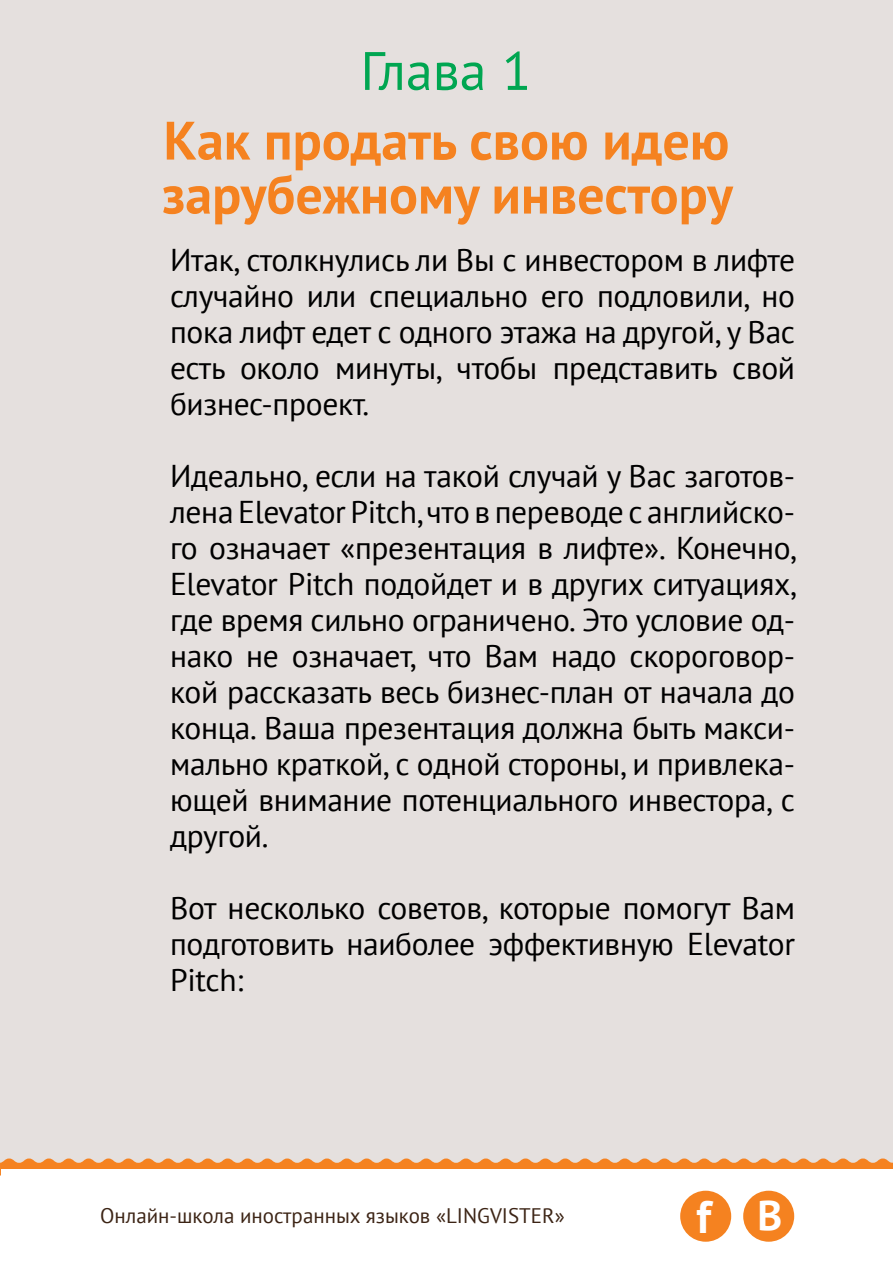
<style>
.page{position:relative;width:893px;height:1263px;background:#fff}
.page>*{position:absolute;margin:0;border:0;box-sizing:border-box;transform-origin:0 0}
.t1{font:700 54px/54px "PT Sans";color:#f58220}
.t2{font:54px "PT Sans";color:#00a651}
.t3{font:700 45.9px "PT Sans";color:#fff}
.t4{font:31.5px/36px "PT Sans";letter-spacing:-.01em;color:#000;text-align:justify}
.t5{font:21px "PT Sans";color:#3c2415}
.s1{font-size:42px}
</style>
<div class="page">
<div style="left:0;top:0;width:893px;height:1172px;background:#e5e0de"></div>
<svg style="left:0;top:1158px;width:893px;height:17px"></svg>
<div style="left:1px;top:1169px;width:892px;height:94px;background:#fff"></div>
<div style="left:680px;top:1191px;width:51px;height:51px;background:#f58220;border-radius:50%"></div>
<div style="left:743px;top:1191px;width:51px;height:51px;background:#f58220;border-radius:50%"></div>
<h1 class="t2" style="left:360px;top:36px;width:173px">Глава 1</h1>
<h1 class="t1" style="left:162px;top:112px;width:572px">Как продать свою идею зарубежному инвестору</h1>
<p class="t4" style="left:170px;top:241px;width:627px">Итак, столкнулись ли Вы с инвестором в лифте случайно или специально его подловили, но пока лифт едет с одного этажа на другой, у Вас есть около минуты, чтобы представить свой бизнес-проект.</p>
<p class="t4" style="left:170px;top:457px;width:627px">Идеально, если на такой случай у Вас заготов&shy;лена Elevator Pitch, что в переводе с английско&shy;го означает «презентация в лифте». Конечно, Elevator Pitch подойдет и в других ситуациях, где время сильно ограничено. Это условие од&shy;нако не означает, что Вам надо скороговор&shy;кой рассказать весь бизнес-план от начала до конца. Ваша презентация должна быть макси&shy;мально краткой, с одной стороны, и привлека&shy;ющей внимание потенциального инвестора, с другой.</p>
<p class="t4" style="left:170px;top:889px;width:627px">Вот несколько советов, которые помогут Вам подготовить наиболее эффективную Elevator Pitch:</p>
<p class="t5" style="left:100px;top:1202px;width:466px">Онлайн-школа иностранных языков «LINGVISTER»</p>
<h2 class="t3" style="left:696px;top:1186px;width:87px">f <span class="s1">B</span></h2>
</div>
